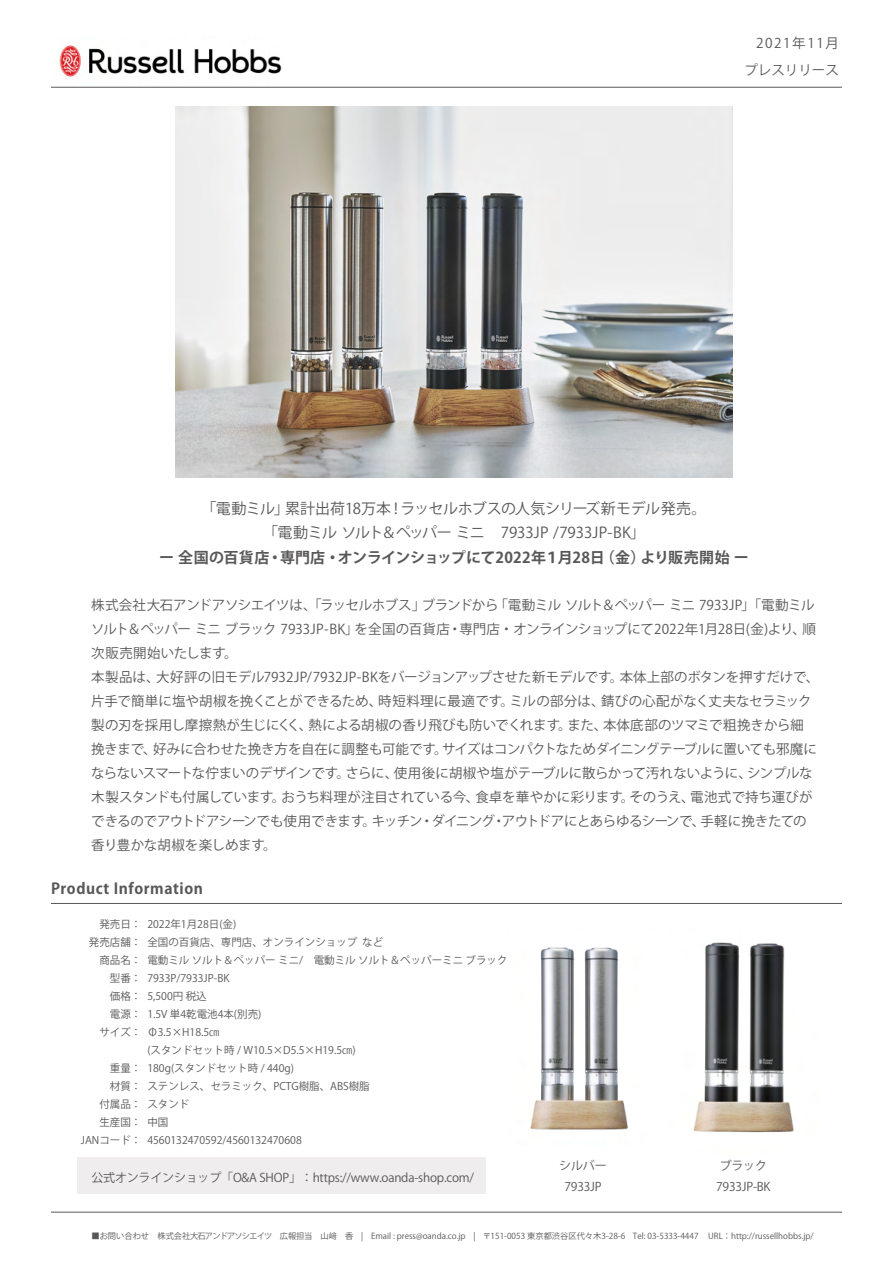
<style>
.page{position:relative;width:893px;height:1263px;background:#fff}
.page>*{position:absolute;margin:0;border:0;box-sizing:border-box;transform-origin:0 0}
.t1{font:15px/24px "Koz Go Pr 6 N";letter-spacing:-.01em;color:#595757;text-align:center}
.t2{font:700 15px "Koz Go Pr 6 N";letter-spacing:-.005em;color:#595757}
.t3{font:700 15px "Koz Go Pr 6 N";letter-spacing:.025em;color:#595757}
.t4{font:13.5px/24px "Koz Go Pr 6 N";letter-spacing:-.01em;color:#595757}
.t5{font:13.5px/27px "Koz Go Pr 6 N";letter-spacing:.12em;color:#595757;text-align:right}
.t6{font:12px/21px "Koz Go Pr 6 N";letter-spacing:-.015em;color:#595757;text-align:center}
.t7{font:10.5px/18px "Koz Go Pr 6 N";color:#595757;text-align:right}
.t8{font:8.25px "Koz Go Pr 6 N";color:#595757}
</style>
<div class="page">
<div style="left:77px;top:1157px;width:409px;height:37px;background:#efeded"></div>
<hr style="left:51px;top:87px;width:791px;height:1px;background:#595757">
<hr style="left:51px;top:1212px;width:791px;height:1px;background:#595757">
<hr style="left:51px;top:903px;width:791px;height:1px;background:#595757">
<img style="left:176px;top:106px;width:556px;height:371px">
<img style="left:59px;top:45px;width:223px;height:32px">
<img style="left:530px;top:947px;width:98px;height:183px">
<img style="left:693px;top:942px;width:101px;height:191px">
<p class="t5" style="left:744px;top:29px;width:96px">2021年11月プレスリリース</p>
<p class="t1" style="left:201px;top:497px;width:507px">「電動ミル」累計出荷18万本！ラッセルホブスの人気シリーズ新モデル発売。「電動ミル ソルト＆ペッパー ミニ　7933JP /7933JP-BK」</p>
<p class="t2" style="left:159px;top:549px;width:591px">ー 全国の百貨店・専門店・オンラインショップにて2022年１月28日（金）より販売開始 ー</p>
<p class="t4" style="left:91px;top:593px;width:729px">株式会社大石アンドアソシエイツは、「ラッセルホブス」ブランドから「電動ミル ソルト＆ペッパー ミニ 7933JP」「電動ミルソルト＆ペッパー ミニ ブラック 7933JP-BK」を全国の百貨店・専門店・オンラインショップにて2022年1月28日(金)より、順次販売開始いたします。<br>本製品は、大好評の旧モデル7932JP/7932JP-BKをバージョンアップさせた新モデルです。本体上部のボタンを押すだけで、片手で簡単に塩や胡椒を挽くことができるため、時短料理に最適です。ミルの部分は、錆びの心配がなく丈夫なセラミック製の刃を採用し摩擦熱が生じにくく、熱による胡椒の香り飛びも防いでくれます。また、本体底部のツマミで粗挽きから細挽きまで、好みに合わせた挽き方を自在に調整も可能です。サイズはコンパクトなためダイニングテーブルに置いても邪魔にならないスマートな佇まいのデザインです。さらに、使用後に胡椒や塩がテーブルに散らかって汚れないように、シンプルな木製スタンドも付属しています。おうち料理が注目されている今、食卓を華やかに彩ります。そのうえ、電池式で持ち運びができるのでアウトドアシーンでも使用できます。キッチン・ダイニング・アウトドアにとあらゆるシーンで、手軽に挽きたての香り豊かな胡椒を楽しめます。</p>
<p class="t3" style="left:51px;top:880px;width:153px">Product Information</p>
<p class="t7" style="left:89px;top:916px;width:54px">発売日：発売店舗：商品名：型番：<br>価格：<br>電源：<br>サイズ：</p>
<p class="t7" style="left:81px;top:1060px;width:62px">重量：<br>材質：<br>付属品：<br>生産国：<br>JANコード：</p>
<p class="t7" style="left:147px;top:916px;width:362px;text-align:left">2022年1月28日(金)<br>全国の百貨店、専門店、オンラインショップ など<br>電動ミル ソルト＆ペッパー ミニ/　電動ミル ソルト＆ペッパーミニ ブラック<br>7933P/7933JP-BK<br>5,500円 税込<br>1.5V 単4乾電池4本(別売)<br>Φ3.5×H18.5㎝<br>(スタンドセット時 / W10.5×D5.5×H19.5㎝)<br>180g(スタンドセット時 / 440g)<br>ステンレス、セラミック、PCTG樹脂、ABS樹脂<br>スタンド<br>中国<br>4560132470592/4560132470608</p>
<p class="t6" style="left:91px;top:1167px;width:384px">公式オンラインショップ「O&amp;A SHOP」：https://www.oanda-shop.com/</p>
<p class="t6" style="left:559px;top:1155px;width:49px">シルバー<br>7933JP</p>
<p class="t6" style="left:716px;top:1155px;width:56px;text-align:left">ブラック<br>7933JP-BK</p>
<p class="t8" style="left:91px;top:1232px;width:724px">■お問い合わせ　株式会社大石アンドアソシエイツ　広報担当　山﨑　香 | Email : press@oanda.co.jp | 〒151-0053 東京都渋谷区代々木3-28-6 Tel: 03-5333-4447 URL：http://russellhobbs.jp/</p>
</div>
